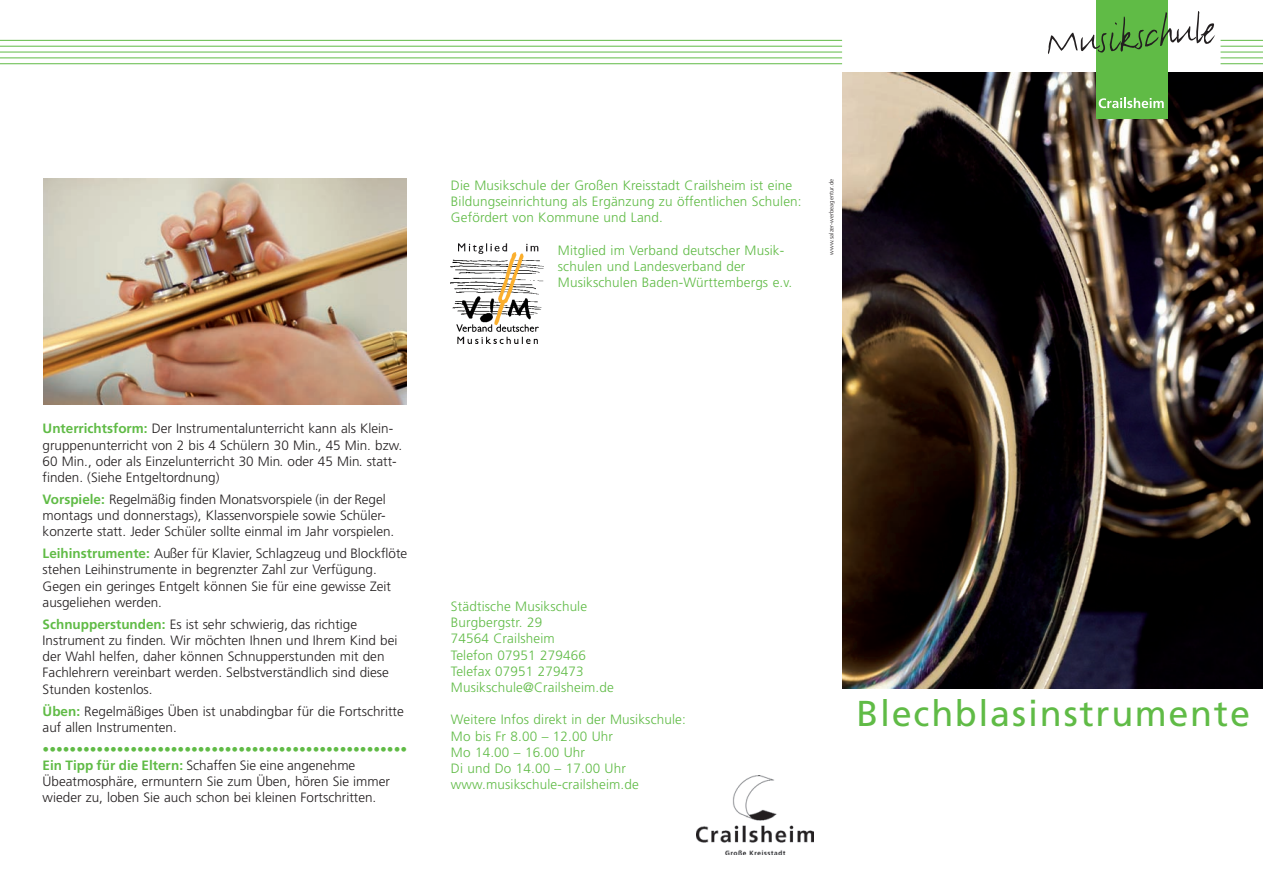
<style>
.page{position:relative;width:1263px;height:893px;background:#fff}
.page>*{position:absolute;margin:0;border:0;box-sizing:border-box;transform-origin:0 0}
.t1{font:36px "Frutiger";letter-spacing:.045em;color:#60bb46}
.t2{font:300 13.5px/16.2px "Frutiger CE";color:#231f20}
.t3{font:300 13.5px/16.2px "Frutiger";letter-spacing:.01em;color:#60bb46}
.t4{font:300 6px "Frutiger";color:#231f20}
.s1{font-weight:700;color:#60bb46}
.s2{color:#60bb46}
</style>
<div class="page">
<img style="left:842px;top:72px;width:421px;height:617px">
<img style="left:696px;top:776px;width:118px;height:79px">
<img style="left:450px;top:243px;width:93px;height:100px">
<img style="left:43px;top:179px;width:364px;height:225px">
<hr style="left:0;top:40px;width:842px;height:1px;background:#60bb46">
<hr style="left:0;top:52px;width:842px;height:1px;background:#60bb46">
<hr style="left:0;top:46px;width:842px;height:1px;background:#60bb46">
<hr style="left:0;top:63px;width:842px;height:1px;background:#60bb46">
<hr style="left:1220px;top:40px;width:43px;height:1px;background:#60bb46">
<hr style="left:1220px;top:52px;width:43px;height:1px;background:#60bb46">
<hr style="left:1220px;top:46px;width:43px;height:1px;background:#60bb46">
<hr style="left:1220px;top:63px;width:43px;height:1px;background:#60bb46">
<hr style="left:0;top:58px;width:842px;height:1px;background:#60bb46">
<hr style="left:1220px;top:58px;width:43px;height:1px;background:#60bb46">
<div style="left:1096px;top:0;width:71px;height:119px;background:#60bb46"></div>
<svg style="left:1048px;top:11px;width:167px;height:43px"></svg>
<svg style="left:1099px;top:98px;width:65px;height:10px"></svg>
<p class="t3" style="left:451px;top:178px;width:352px">Die Musikschule der Großen Kreisstadt Crailsheim ist eine<br>Bildungseinrichtung als Ergänzung zu öffentlichen Schulen:<br>Gefördert von Kommune und Land.</p>
<p class="t3" style="left:558px;top:243px;width:236px">Mitglied im Verband deutscher Musik&shy;schulen und Landesverband der<br>Musikschulen Baden-Württembergs e.v.</p>
<p class="t4" style="left:829px;top:255px;width:77px;rotate:-90deg">www.salzer-werbeagentur.de</p>
<p class="t2" style="left:43px;top:422px;width:361px"><span class="s1">Unterrichtsform:</span> Der Instrumentalunterricht kann als Klein&shy;gruppenunterricht von 2 bis 4 Schülern 30 Min., 45 Min. bzw.<br>60 Min., oder als Einzelunterricht 30 Min. oder 45 Min. statt&shy;finden. (Siehe Entgeltordnung)</p>
<p class="t2" style="left:43px;top:492px;width:353px"><span class="s1">Vorspiele:</span> Regelmäßig finden Monatsvorspiele (in der Regel montags und donnerstags), Klassenvorspiele sowie Schüler&shy;konzerte statt. Jeder Schüler sollte einmal im Jahr vorspielen.</p>
<p class="t2" style="left:43px;top:546px;width:366px"><span class="s1">Leihinstrumente:</span> Außer für Klavier, Schlagzeug und Blockflöte stehen Leihinstrumente in begrenzter Zahl zur Verfügung.<br>Gegen ein geringes Entgelt können Sie für eine gewisse Zeit ausgeliehen werden.</p>
<p class="t2" style="left:43px;top:617px;width:356px"><span class="s1">Schnupperstunden:</span> Es ist sehr schwierig, das richtige Instrument zu finden. Wir möchten Ihnen und Ihrem Kind bei der Wahl helfen, daher können Schnupperstunden mit den Fachlehrern vereinbart werden. Selbstverständlich sind diese Stunden kostenlos.</p>
<p class="t2" style="left:43px;top:704px;width:363px"><span class="s1">Üben:</span> Regelmäßiges Üben ist unabdingbar für die Fortschritte auf allen Instrumenten.</p>
<p class="t2" style="left:43px;top:742px;width:366px"><span class="s2">•••••••••••••••••••••••••••••••••••••••••••••••••••••• </span><span class="s1">Ein Tipp für die Eltern:</span> Schaffen Sie eine angenehme Übeatmosphäre, ermuntern Sie zum Üben, hören Sie immer wieder zu, loben Sie auch schon bei kleinen Fortschritten.</p>
<p class="t3" style="left:451px;top:599px;width:164px">Städtische Musikschule<br>Burgbergstr. 29<br>74564 Crailsheim<br>Telefon 07951 279466<br>Telefax 07951 279473<br>Musikschule@Crailsheim.de</p>
<p class="t3" style="left:451px;top:713px;width:236px">Weitere Infos direkt in der Musikschule:<br>Mo bis Fr 8.00 – 12.00 Uhr<br>Mo 14.00 – 16.00 Uhr<br>Di und Do 14.00 – 17.00 Uhr www.musikschule-crailsheim.de</p>
<h1 class="t1" style="left:856px;top:699px;width:395px">Blechblasinstrumente</h1>
</div>
